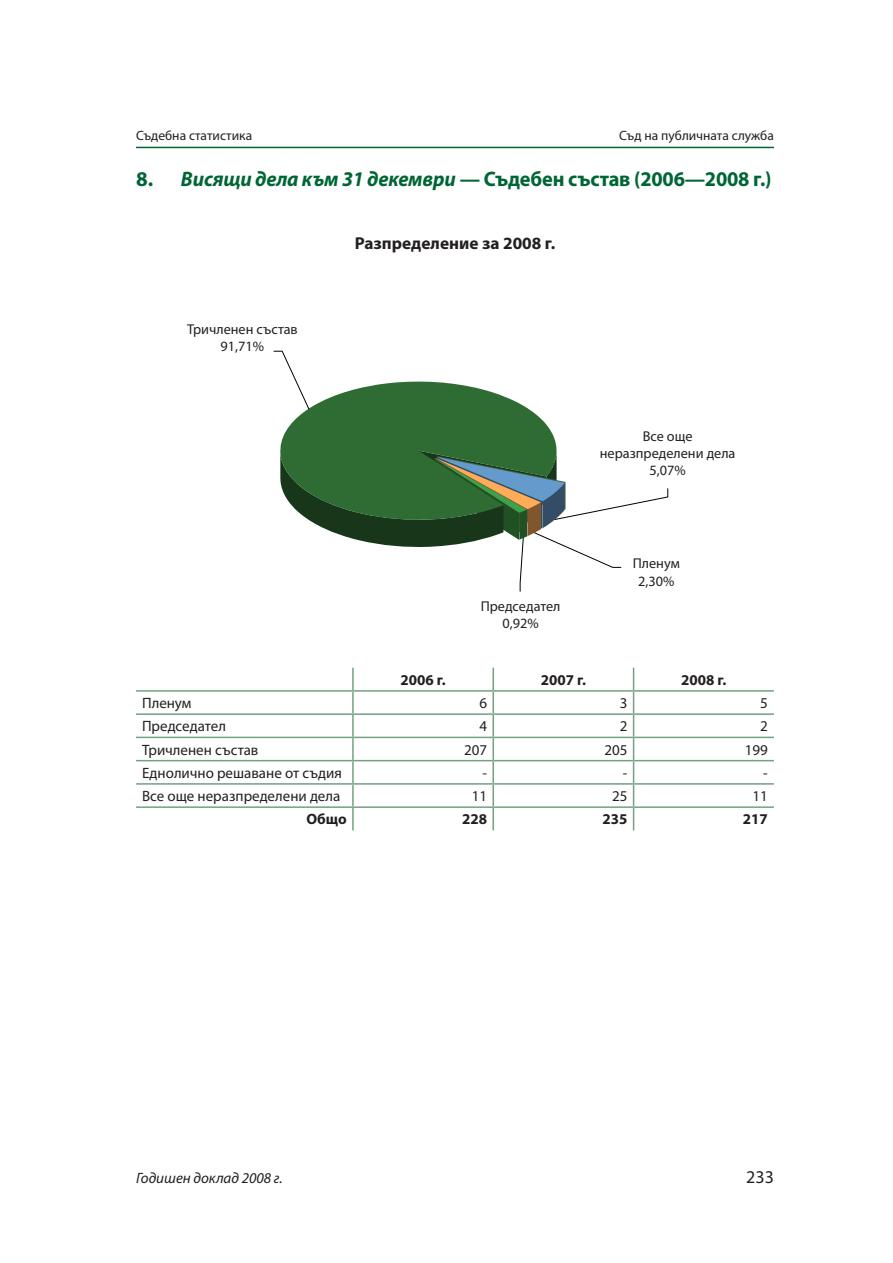
<style>
.page{position:relative;width:893px;height:1263px;background:#fff}
.page>*{position:absolute;margin:0;border:0;box-sizing:border-box;transform-origin:0 0}
.t1{font:700 21px "Myriad Pro";letter-spacing:-.01em;color:#006535}
.t2{font:18px "Myriad Pro";color:#231f20}
.t3{font:700 17.25px "Myriad Pro";color:#231f20}
.t4{font:15px "Myriad Pro";color:#231f20}
.t5{font:700 15px "Myriad Pro";color:#231f20}
.t6{font:italic 15px "Myriad Pro";color:#231f20}
.t7{font:14.25px/17.2px "Myriad Pro";color:#231f20;text-align:center}
.t8{font:13.5px "Myriad Pro";color:#231f20}
.s1{font-style:italic}
</style>
<div class="page">
<hr style="left:136px;top:147px;width:638px;height:1px;background:#006535">
<hr style="left:352px;top:668px;width:2px;height:22px;background:#72a183">
<hr style="left:136px;top:690px;width:217px;height:2px;background:#72a183">
<hr style="left:353px;top:690px;width:140px;height:2px;background:#72a183">
<hr style="left:352px;top:692px;width:2px;height:21px;background:#72a183">
<hr style="left:493px;top:690px;width:141px;height:2px;background:#72a183">
<hr style="left:634px;top:690px;width:140px;height:2px;background:#72a183">
<hr style="left:136px;top:713px;width:217px;height:2px;background:#72a183">
<hr style="left:353px;top:713px;width:140px;height:2px;background:#72a183">
<hr style="left:352px;top:715px;width:2px;height:22px;background:#72a183">
<hr style="left:493px;top:713px;width:141px;height:2px;background:#72a183">
<hr style="left:634px;top:713px;width:140px;height:2px;background:#72a183">
<hr style="left:136px;top:737px;width:217px;height:1px;background:#72a183">
<hr style="left:353px;top:737px;width:140px;height:1px;background:#72a183">
<hr style="left:352px;top:738px;width:2px;height:22px;background:#72a183">
<hr style="left:493px;top:737px;width:141px;height:1px;background:#72a183">
<hr style="left:634px;top:737px;width:140px;height:1px;background:#72a183">
<hr style="left:136px;top:760px;width:217px;height:1px;background:#72a183">
<hr style="left:353px;top:760px;width:140px;height:1px;background:#72a183">
<hr style="left:352px;top:761px;width:2px;height:22px;background:#72a183">
<hr style="left:493px;top:760px;width:141px;height:1px;background:#72a183">
<hr style="left:634px;top:760px;width:140px;height:1px;background:#72a183">
<hr style="left:136px;top:783px;width:217px;height:2px;background:#72a183">
<hr style="left:353px;top:783px;width:140px;height:2px;background:#72a183">
<hr style="left:352px;top:785px;width:2px;height:21px;background:#72a183">
<hr style="left:493px;top:783px;width:141px;height:2px;background:#72a183">
<hr style="left:634px;top:783px;width:140px;height:2px;background:#72a183">
<hr style="left:136px;top:806px;width:217px;height:2px;background:#72a183">
<hr style="left:353px;top:806px;width:140px;height:2px;background:#72a183">
<hr style="left:352px;top:808px;width:2px;height:22px;background:#72a183">
<hr style="left:493px;top:806px;width:141px;height:2px;background:#72a183">
<hr style="left:634px;top:806px;width:140px;height:2px;background:#72a183">
<hr style="left:492px;top:668px;width:2px;height:22px;background:#72a183">
<hr style="left:492px;top:692px;width:2px;height:21px;background:#72a183">
<hr style="left:492px;top:715px;width:2px;height:22px;background:#72a183">
<hr style="left:492px;top:738px;width:2px;height:22px;background:#72a183">
<hr style="left:492px;top:761px;width:2px;height:22px;background:#72a183">
<hr style="left:492px;top:785px;width:2px;height:21px;background:#72a183">
<hr style="left:492px;top:808px;width:2px;height:22px;background:#72a183">
<svg style="left:633px;top:668px;width:1px;height:162px"></svg>
<svg style="left:273px;top:351px;width:395px;height:241px"></svg>
<p class="t8" style="left:136px;top:127px;width:118px">Съдебна статистика</p>
<p class="t8" style="left:619px;top:127px;width:156px">Съд на публичната служба</p>
<h1 class="t1" style="left:136px;top:165px;width:637px">8. <span class="s1">Висящи дела към 31 декември</span> — Съдебен състав (2006—2008 г.)</h1>
<p class="t7" style="left:187px;top:320px;width:112px">Тричленен състав<br>91,71%</p>
<p class="t3" style="left:355px;top:232px;width:202px">Разпределение за 2008 г.</p>
<p class="t7" style="left:481px;top:597px;width:81px">Председател<br>0,92%</p>
<p class="t7" style="left:600px;top:427px;width:137px">Все още неразпределени дела<br>5,07%</p>
<p class="t7" style="left:633px;top:555px;width:49px">Пленум<br>2,30%</p>
<p class="t5" style="left:400px;top:670px;width:47px">2006 г.</p>
<p class="t5" style="left:541px;top:670px;width:47px">2007 г.</p>
<p class="t5" style="left:681px;top:670px;width:47px">2008 г.</p>
<p class="t4" style="left:142px;top:694px;width:51px">Пленум</p>
<p class="t4" style="left:480px;top:694px;width:9px">6</p>
<p class="t4" style="left:620px;top:694px;width:9px">3</p>
<p class="t4" style="left:760px;top:694px;width:9px">5</p>
<p class="t4" style="left:142px;top:717px;width:85px">Председател</p>
<p class="t4" style="left:480px;top:717px;width:9px">4</p>
<p class="t4" style="left:620px;top:717px;width:9px">2</p>
<p class="t4" style="left:760px;top:717px;width:9px">2</p>
<p class="t4" style="left:142px;top:740px;width:118px">Тричленен състав</p>
<p class="t4" style="left:464px;top:740px;width:25px">207</p>
<p class="t4" style="left:604px;top:740px;width:25px">205</p>
<p class="t4" style="left:745px;top:740px;width:25px">199</p>
<p class="t4" style="left:142px;top:764px;width:201px">Еднолично решаване от съдия</p>
<p class="t4" style="left:483px;top:764px;width:6px">-</p>
<p class="t4" style="left:623px;top:764px;width:6px">-</p>
<p class="t4" style="left:763px;top:764px;width:6px">-</p>
<p class="t4" style="left:142px;top:787px;width:200px">Все още неразпределени дела</p>
<p class="t4" style="left:472px;top:787px;width:17px">11</p>
<p class="t4" style="left:612px;top:787px;width:17px">25</p>
<p class="t4" style="left:752px;top:787px;width:17px">11</p>
<p class="t5" style="left:306px;top:809px;width:42px">Общо</p>
<p class="t5" style="left:462px;top:809px;width:26px">228</p>
<p class="t5" style="left:602px;top:809px;width:26px">235</p>
<p class="t5" style="left:743px;top:809px;width:26px">217</p>
<p class="t6" style="left:136px;top:1168px;width:148px">Годишен доклад 2008 г.</p>
<p class="t2" style="left:746px;top:1166px;width:29px">233</p>
</div>
